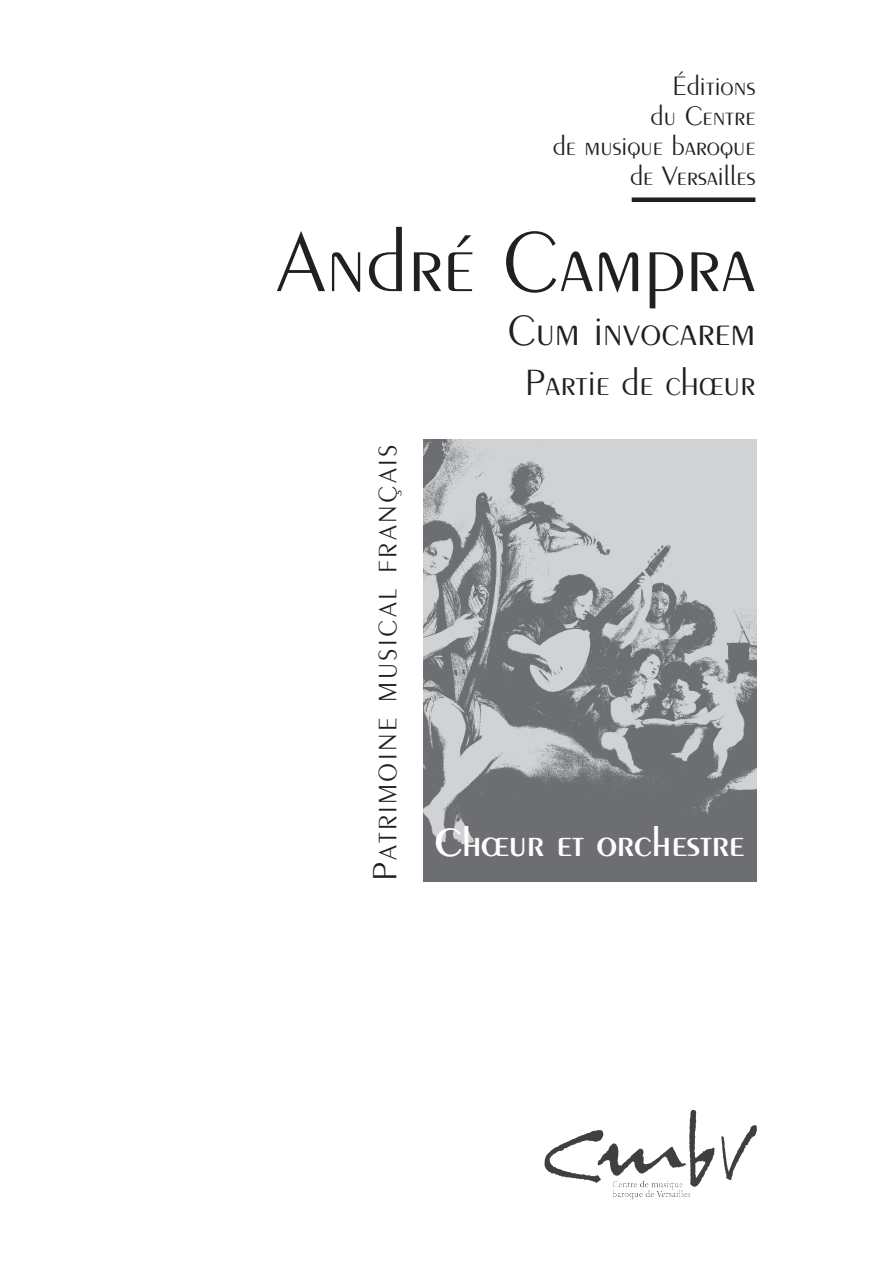
<style>
.page{position:relative;width:893px;height:1263px;background:#fff}
.page>*{position:absolute;margin:0;border:0;box-sizing:border-box;transform-origin:0 0}
.t1{font:300 90px "Peignot";color:#231f20}
.t2{font:300 45px "Peignot";color:#231f20}
.t3{font:600 42px "Peignot";color:#fff}
.t4{font:300 39px "Peignot";color:#231f20}
.t5{font:300 28.5px/30px "Peignot";color:#231f20;text-align:right}
.t6{font:300 27px "Peignot";letter-spacing:.095em;color:#231f20}
.s1{font-size:36px}
</style>
<div class="page">
<div style="left:632px;top:197px;width:123px;height:5px;background:#231f20"></div>
<img style="left:423px;top:439px;width:334px;height:442px">
<svg style="left:544px;top:1110px;width:171px;height:77px"></svg>
<svg style="left:721px;top:1125px;width:36px;height:55px"></svg>
<img style="left:613px;top:1190px;width:76px;height:9px">
<p class="t5" style="left:553px;top:72px;width:204px">Éditions<br>du Centre<br>de musique baroque de Versailles</p>
<h1 class="t1" style="left:276px;top:227px;width:481px">André Campra</h1>
<h2 class="t2" style="left:507px;top:313px;width:249px">Cum invocarem</h2>
<h3 class="t4" style="left:525px;top:367px;width:232px">Partie de chœur</h3>
<p class="t6" style="left:377px;top:881px;width:438px;rotate:-90deg"><span class="s1">P</span>ATRIMOINE MUSICAL FRANÇAIS</p>
<h3 class="t3" style="left:435px;top:826px;width:311px">Chœur et orchestre</h3>
</div>
